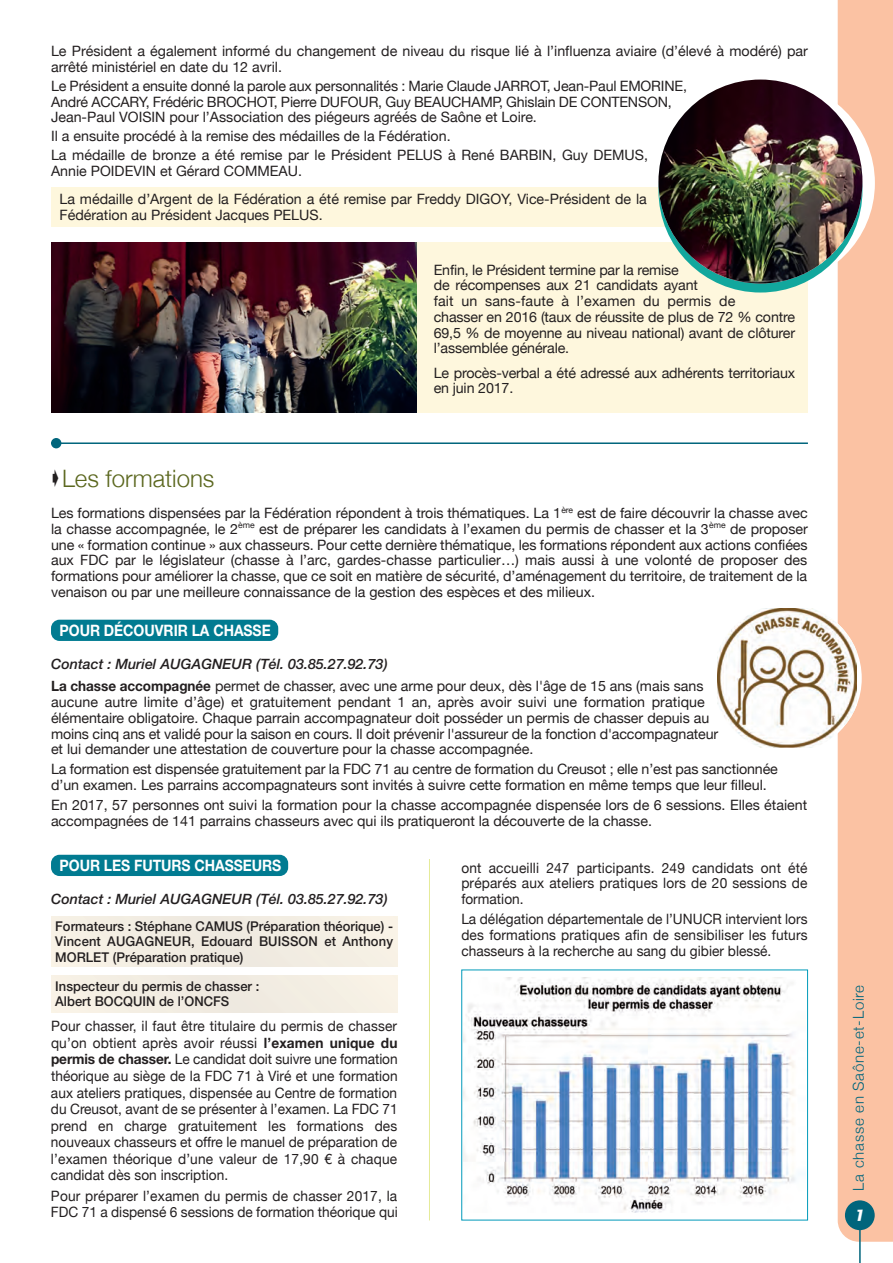
<style>
.page{position:relative;width:893px;height:1263px;background:#fff}
.page>*{position:absolute;margin:0;border:0;box-sizing:border-box;transform-origin:0 0}
.t1{font:300 24px "Helvetica Neue";color:#5b671e}
.t2{font:700 15.75px "Helvetica Neue";letter-spacing:-.005em;color:#fff;scale:.89 1}
.t3{font:300 15px "Helvetica Neue";letter-spacing:.05em;color:#00657c}
.t4{font:14.25px/15.8px "Helvetica Neue";letter-spacing:-.005em;color:#231f20}
.t5{font:14.25px/16.5px "Helvetica Neue";letter-spacing:-.005em;color:#231f20;text-align:justify;scale:.96 1}
.t6{font:italic 500 14.25px "Helvetica Neue";color:#231f20}
.t7{font:500 13.5px/15.8px "Helvetica Neue";color:#231f20;text-align:justify;scale:.96 1}
.s1{font-weight:500;font-style:italic}
.s2{font-weight:700}
</style>
<div class="page">
<div style="left:51px;top:242px;width:757px;height:170px;background:#fef7dd"></div>
<div style="left:51px;top:187px;width:703px;height:39px;background:#fef7dd"></div>
<div style="left:838px;top:0;width:55px;height:1242px;background:#fbc2a3"></div>
<hr style="left:859px;top:1225px;width:2px;height:38px;background:#00657c">
<div style="left:845px;top:1200px;width:30px;height:30px;background:#00657c;border-radius:50%"></div>
<img style="left:51px;top:242px;width:366px;height:170px">
<svg style="left:671px;top:81px;width:204px;height:204px"></svg>
<div style="left:658px;top:89px;width:204px;height:203px;background:#12a79d;border-radius:50%"></div>
<img style="left:658px;top:80px;width:204px;height:204px;border-radius:50%">
<div style="left:51px;top:438px;width:10px;height:10px;background:#00657c;border-radius:50%"></div>
<hr style="left:51px;top:442px;width:757px;height:2px;background:#00657c">
<div style="left:51px;top:620px;width:227px;height:21px;background:#017b91;border-radius:9px"></div>
<svg style="left:713px;top:604px;width:149px;height:149px"></svg>
<img style="left:718px;top:609px;width:139px;height:139px">
<hr style="left:429px;top:859px;width:1px;height:361px;background:#e5eb99">
<div style="left:51px;top:916px;width:347px;height:50px;background:#f3ede2"></div>
<div style="left:51px;top:976px;width:347px;height:37px;background:#f3eee2"></div>
<div style="left:51px;top:855px;width:237px;height:21px;background:#017b91;border-radius:9px"></div>
<img style="left:464px;top:977px;width:342px;height:236px">
<p class="t4" style="left:51px;top:43px;width:758px">Le Président a également informé du changement de niveau du risque lié à l’influenza aviaire (d’élevé à modéré) par arrêté ministériel en date du 12 avril.</p>
<p class="t4" style="left:51px;top:78px;width:637px">Le Président a ensuite donné la parole aux personnalités : Marie Claude JARROT, Jean-Paul EMORINE,<br>André ACCARY, Frédéric BROCHOT, Pierre DUFOUR, Guy BEAUCHAMP, Ghislain DE CONTENSON,<br>Jean-Paul VOISIN pour l’Association des piégeurs agréés de Saône et Loire.</p>
<p class="t4" style="left:51px;top:126px;width:599px;line-height:18.9px">Il a ensuite procédé à la remise des médailles de la Fédération.<br>La médaille de bronze a été remise par le Président PELUS à René BARBIN, Guy DEMUS,</p>
<p class="t4" style="left:60px;top:156px;width:589px;line-height:28.5px;text-indent:-9px">Annie POIDEVIN et Gérard COMMEAU.<br>La médaille d’Argent de la Fédération a été remise par Freddy DIGOY, Vice-Président de la</p>
<p class="t4" style="left:60px;top:207px;width:265px">Fédération au Président Jacques PELUS.</p>
<p class="t4" style="left:434px;top:262px;width:363px">Enfin, le Président termine par la remise<br>de récompenses aux 21 candidats ayant<br>fait un sans-faute à l’examen du permis de<br>chasser en 2016 (taux de réussite de plus de 72 % contre 69,5 % de moyenne au niveau national) avant de clôturer l’assemblée générale.</p>
<p class="t4" style="left:434px;top:365px;width:363px">Le procès-verbal a été adressé aux adhérents territoriaux en juin 2017.</p>
<h1 class="t1" style="left:62px;top:463px;width:154px">Les formations</h1>
<p class="t4" style="left:51px;top:505px;width:758px;text-align:justify">Les formations dispensées par la Fédération répondent à trois thématiques. La 1<sup>ère</sup> est de faire découvrir la chasse avec la chasse accompagnée, le 2<sup>ème</sup> est de préparer les candidats à l’examen du permis de chasser et la 3<sup>ème</sup> de proposer une « formation continue » aux chasseurs. Pour cette dernière thématique, les formations répondent aux actions confiées aux FDC par le législateur (chasse à l’arc, gardes-chasse particulier…) mais aussi à une volonté de proposer des formations pour améliorer la chasse, que ce soit en matière de sécurité, d’aménagement du territoire, de traitement de la venaison ou par une meilleure connaissance de la gestion des espèces et des milieux.</p>
<p class="t2" style="left:60px;top:624px;width:239px">POUR DÉCOUVRIR LA CHASSE</p>
<p class="t4" style="left:51px;top:653px;width:654px;line-height:22.2px"><span class="s1">Contact : Muriel AUGAGNEUR (Tél. 03.85.27.92.73)<br></span><span class="s2">La chasse accompagnée</span> permet de chasser, avec une arme pour deux, dès l'âge de 15 ans (mais sans</p>
<p class="t4" style="left:51px;top:694px;width:669px">aucune autre limite d’âge) et gratuitement pendant 1 an, après avoir suivi une formation pratique élémentaire obligatoire. Chaque parrain accompagnateur doit posséder un permis de chasser depuis au moins cinq ans et validé pour la saison en cours. Il doit prévenir l'assureur de la fonction d'accompagnateur et lui demander une attestation de couverture pour la chasse accompagnée.</p>
<p class="t4" style="left:51px;top:761px;width:728px">La formation est dispensée gratuitement par la FDC 71 au centre de formation du Creusot ; elle n’est pas sanctionnée d’un examen. Les parrains accompagnateurs sont invités à suivre cette formation en même temps que leur filleul.</p>
<p class="t4" style="left:51px;top:797px;width:758px">En 2017, 57 personnes ont suivi la formation pour la chasse accompagnée dispensée lors de 6 sessions. Elles étaient accompagnées de 141 parrains chasseurs avec qui ils pratiqueront la découverte de la chasse.</p>
<p class="t2" style="left:60px;top:859px;width:251px">POUR LES FUTURS CHASSEURS</p>
<p class="t6" style="left:51px;top:894px;width:338px">Contact : Muriel AUGAGNEUR (Tél. 03.85.27.92.73)</p>
<p class="t7" style="left:55px;top:919px;width:353px">Formateurs : Stéphane CAMUS (Préparation théorique) - Vincent AUGAGNEUR, Edouard BUISSON et Anthony MORLET (Préparation pratique)</p>
<p class="t7" style="left:55px;top:979px;width:214px">Inspecteur du permis de chasser :<br>Albert BOCQUIN de l’ONCFS</p>
<p class="t5" style="left:51px;top:1018px;width:363px">Pour chasser, il faut être titulaire du permis de chasser qu’on obtient après avoir réussi <span class="s2">l’examen unique du permis de chasser.</span> Le candidat doit suivre une formation théorique au siège de la FDC 71 à Viré et une formation aux ateliers pratiques, dispensée au Centre de formation du Creusot, avant de se présenter à l’examen. La FDC 71 prend en charge gratuitement les formations des nouveaux chasseurs et offre le manuel de préparation de l’examen théorique d’une valeur de 17,90 € à chaque candidat dès son inscription.</p>
<p class="t5" style="left:51px;top:1187px;width:363px">Pour préparer l’examen du permis de chasser 2017, la<br>FDC 71 a dispensé 6 sessions de formation théorique qui</p>
<p class="t5" style="left:461px;top:859px;width:362px;line-height:15.8px">ont accueilli 247 participants. 249 candidats ont été préparés aux ateliers pratiques lors de 20 sessions de formation.</p>
<p class="t5" style="left:461px;top:911px;width:362px;line-height:15.8px">La délégation départementale de l’UNUCR intervient lors des formations pratiques afin de sensibiliser les futurs chasseurs à la recherche au sang du gibier blessé.</p>
<p class="t3" style="left:849px;top:1190px;width:207px;rotate:-90deg">La chasse en Saône-et-Loire</p>
</div>
